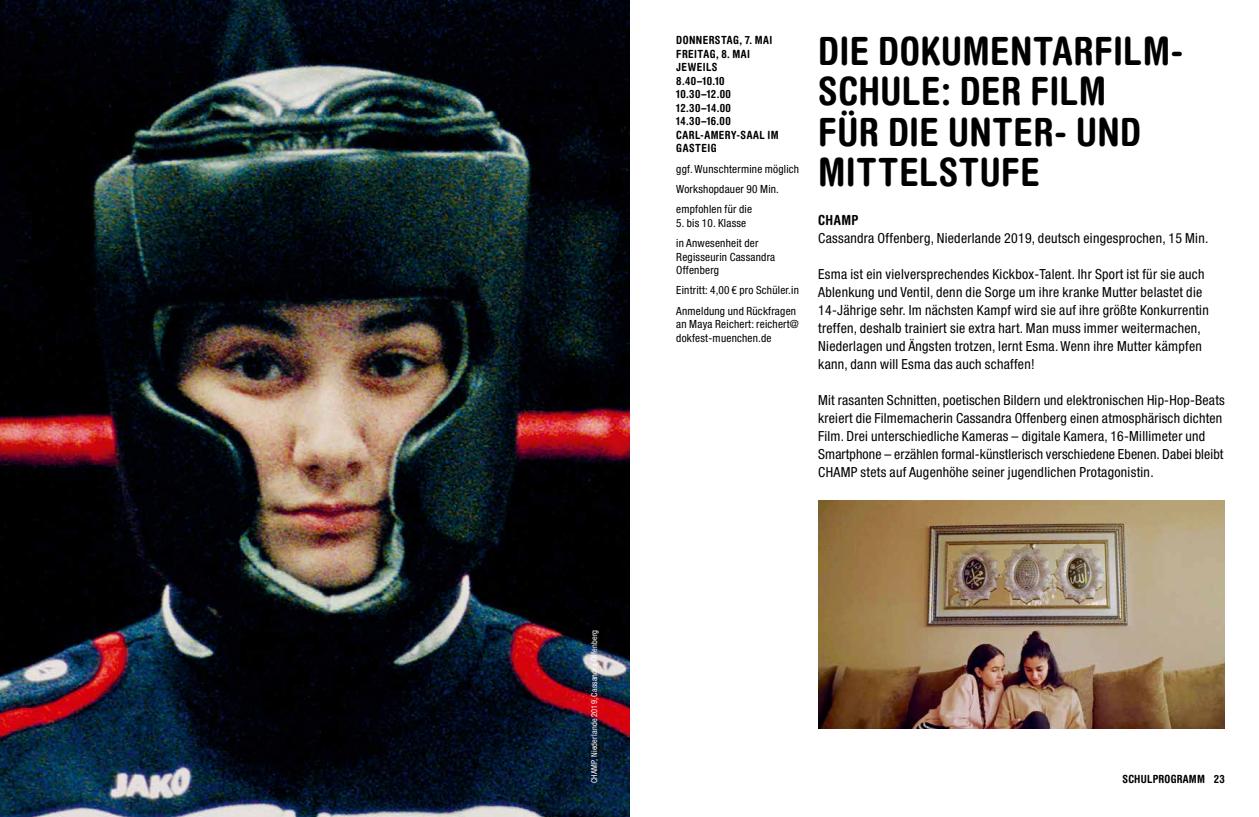
<style>
.page{position:relative;width:1259px;height:817px;background:#fff}
.page>*{position:absolute;margin:0;border:0;box-sizing:border-box;transform-origin:0 0}
.t1{font:700 condensed 39px/40.5px "Helvetica Rounded LT";letter-spacing:.01em;color:#000}
.t2{font:condensed 13.8px/18px "Helvetica Neue LT Std";letter-spacing:.02em;color:#000}
.t3{font:700 condensed 13.8px "Helvetica Rounded LT Std";letter-spacing:.035em;color:#000}
.t4{font:condensed 11.25px/20.2px "Helvetica Neue LT Std";letter-spacing:.02em;color:#000}
.t5{font:700 condensed 11.25px/13.5px "Helvetica Rounded LT Std";letter-spacing:.035em;color:#000}
.t6{font:condensed 8.25px "Helvetica Neue LT Std";letter-spacing:.02em;color:#fff}
.s1{font-family:"Helvetica Rounded"}
</style>
<div class="page">
<img style="left:818px;top:500px;width:407px;height:228px">
<img style="left:0;top:0;width:629px;height:816px">
<p class="t6" style="left:589px;top:782px;width:154px;rotate:-90deg">CHAMP, Niederlande 2019, Cassandra Offenberg</p>
<p class="t5" style="left:676px;top:33px;width:104px">DONNERSTAG, 7. MAI<br>FREITAG, 8. MAI<br>JEWEILS<br>8.40–10.10<br>10.30–12.00<br>12.30–14.00<br>14.30–16.00<br>CARL-AMERY-SAAL IM<br>GASTEIG</p>
<p class="t4" style="left:676px;top:158px;width:124px">ggf. Wunschtermine möglich<br>Workshopdauer 90 Min. empfohlen für die</p>
<p class="t4" style="left:676px;top:212px;width:84px">5. bis 10. Klasse<br>in Anwesenheit der</p>
<p class="t4" style="left:676px;top:250px;width:100px;line-height:13.5px">Regisseurin Cassandra<br>Offenberg</p>
<p class="t4" style="left:676px;top:280px;width:124px">Eintritt: 4,00 € pro Schüler.in<br>Anmeldung und Rückfragen</p>
<p class="t4" style="left:676px;top:317px;width:124px;line-height:13.5px">an Maya Reichert: reichert@ dokfest-muenchen.de</p>
<h1 class="t1" style="left:818px;top:30px;width:364px">DIE DOKUMENTARFILM-<br>SCHULE: DER FILM<br>FÜR DIE UNTER- UND<br>MITTELSTUFE</h1>
<p class="t3" style="left:818px;top:211px;width:42px">CHAMP</p>
<p class="t2" style="left:818px;top:228px;width:392px">Cassandra Offenberg, Niederlande 2019, deutsch eingesprochen, 15 Min.</p>
<p class="t2" style="left:818px;top:264px;width:392px">Esma ist ein vielversprechendes Kickbox-Talent. Ihr Sport ist für sie auch Ablenkung und Ventil, denn die Sorge um ihre kranke Mutter belastet die 14-Jährige sehr. Im nächsten Kampf wird sie auf ihre größte Konkurrentin treffen, deshalb trainiert sie extra hart. Man muss immer weitermachen, Niederlagen und Ängsten trotzen, lernt Esma. Wenn ihre Mutter kämpfen kann, dann will Esma das auch schaffen!</p>
<p class="t2" style="left:818px;top:390px;width:408px">Mit rasanten Schnitten, poetischen Bildern und elektronischen Hip-Hop-Beats kreiert die Filmemacherin Cassandra Offenberg einen atmosphärisch dichten Film. Drei unterschiedliche Kameras – digitale Kamera, 16-Millimeter und Smartphone – erzählen formal-künstlerisch verschiedene Ebenen. Dabei bleibt CHAMP stets auf Augenhöhe seiner jugendlichen Protagonistin.</p>
<p class="t5" style="left:1122px;top:771px;width:104px">SCHULPROGRAMM <span class="s1">23</span></p>
</div>
